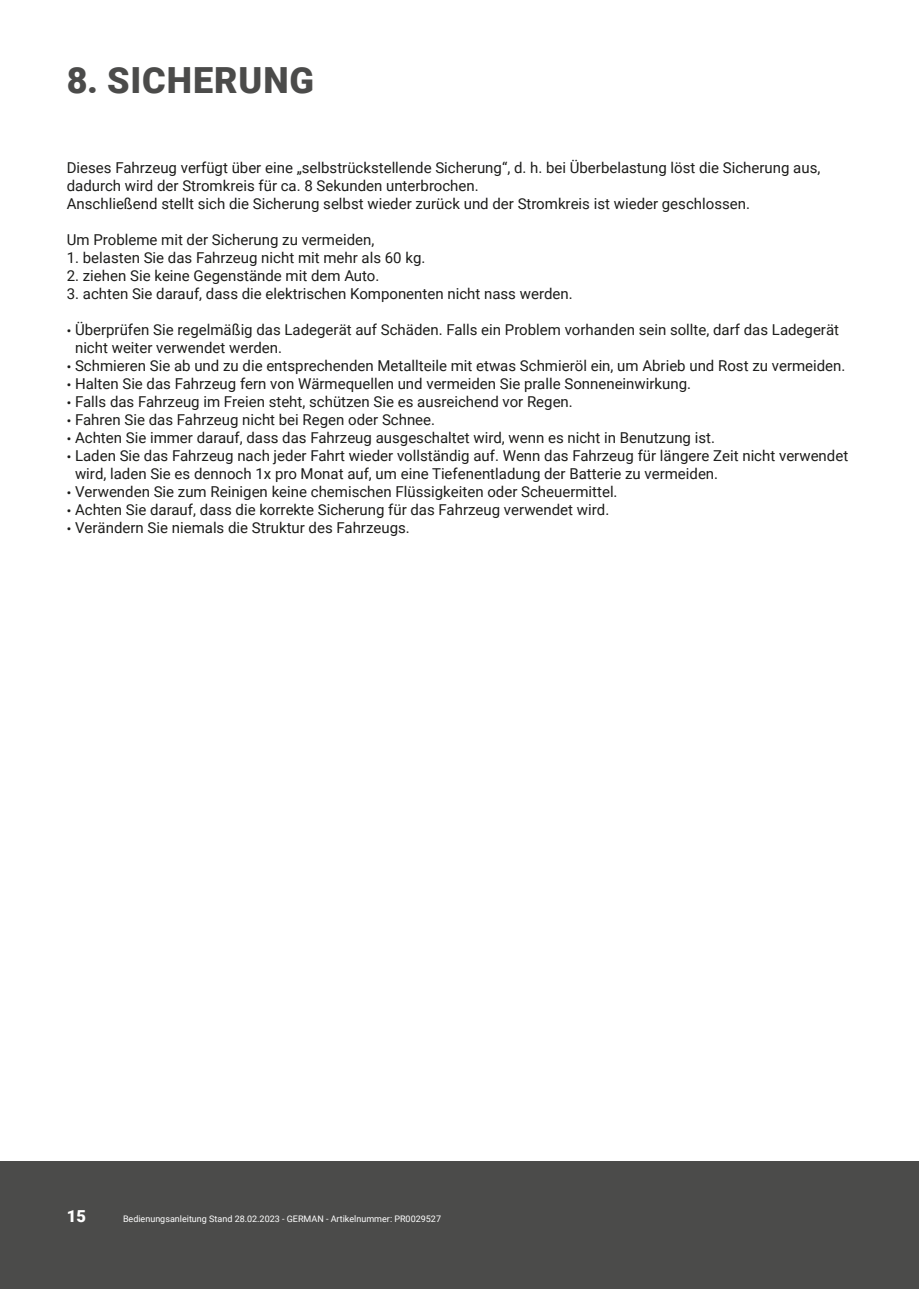
<style>
.page{position:relative;width:919px;height:1289px;background:#fff}
.page>*{position:absolute;margin:0;border:0;box-sizing:border-box;transform-origin:0 0}
.t1{font:900 36px "Roboto";letter-spacing:.025em;color:#4b4b4a}
.t2{font:900 16.5px "Roboto";color:#fff}
.t3{font:15px/18px "Roboto";color:#1d1d1b}
.t4{font:9px "Roboto";color:#fff}
.s1{font-family:"Montserrat";font-weight:700}
</style>
<div class="page">
<div style="left:0;top:1161px;width:918px;height:127px;background:#4b4b4a"></div>
<h1 class="t1" style="left:67px;top:54px;width:249px">8. SICHERUNG</h1>
<p class="t3" style="left:67px;top:158px;width:755px">Dieses Fahrzeug verfügt über eine „selbstrückstellende Sicherung“, d. h. bei Überbelastung löst die Sicherung aus, dadurch wird der Stromkreis für ca. 8 Sekunden unterbrochen.<br>Anschließend stellt sich die Sicherung selbst wieder zurück und der Stromkreis ist wieder geschlossen.</p>
<p class="t3" style="left:67px;top:230px;width:309px">Um Probleme mit der Sicherung zu vermeiden,</p>
<p class="t3" style="left:67px;top:248px;width:360px">1. belasten Sie das Fahrzeug nicht mit mehr als 60 kg.</p>
<p class="t3" style="left:67px;top:266px;width:314px">2. ziehen Sie keine Gegenstände mit dem Auto.</p>
<p class="t3" style="left:67px;top:284px;width:507px">3. achten Sie darauf, dass die elektrischen Komponenten nicht nass werden.</p>
<p class="t3" style="left:67px;top:320px;width:773px"><span class="s1">·</span> Überprüfen Sie regelmäßig das Ladegerät auf Schäden. Falls ein Problem vorhanden sein sollte, darf das Ladegerät</p>
<p class="t3" style="left:75px;top:338px;width:209px">nicht weiter verwendet werden.</p>
<p class="t3" style="left:67px;top:356px;width:780px"><span class="s1">·</span> Schmieren Sie ab und zu die entsprechenden Metallteile mit etwas Schmieröl ein, um Abrieb und Rost zu vermeiden.</p>
<p class="t3" style="left:67px;top:374px;width:625px"><span class="s1">·</span> Halten Sie das Fahrzeug fern von Wärmequellen und vermeiden Sie pralle Sonneneinwirkung.</p>
<p class="t3" style="left:67px;top:392px;width:507px"><span class="s1">·</span> Falls das Fahrzeug im Freien steht, schützen Sie es ausreichend vor Regen.</p>
<p class="t3" style="left:67px;top:410px;width:370px"><span class="s1">·</span> Fahren Sie das Fahrzeug nicht bei Regen oder Schnee.</p>
<p class="t3" style="left:67px;top:428px;width:649px"><span class="s1">·</span> Achten Sie immer darauf, dass das Fahrzeug ausgeschaltet wird, wenn es nicht in Benutzung ist.</p>
<p class="t3" style="left:67px;top:446px;width:782px"><span class="s1">·</span> Laden Sie das Fahrzeug nach jeder Fahrt wieder vollständig auf. Wenn das Fahrzeug für längere Zeit nicht verwendet</p>
<p class="t3" style="left:75px;top:464px;width:644px">wird, laden Sie es dennoch 1x pro Monat auf, um eine Tiefenentladung der Batterie zu vermeiden.</p>
<p class="t3" style="left:67px;top:482px;width:552px"><span class="s1">·</span> Verwenden Sie zum Reinigen keine chemischen Flüssigkeiten oder Scheuermittel.</p>
<p class="t3" style="left:67px;top:500px;width:544px"><span class="s1">·</span> Achten Sie darauf, dass die korrekte Sicherung für das Fahrzeug verwendet wird.</p>
<p class="t3" style="left:67px;top:518px;width:344px"><span class="s1">·</span> Verändern Sie niemals die Struktur des Fahrzeugs.</p>
<p class="t2" style="left:67px;top:1204px;width:21px">15</p>
<p class="t4" style="left:123px;top:1212px;width:319px">Bedienungsanleitung Stand 28.02.2023 - GERMAN - Artikelnummer: PR0029527</p>
</div>
